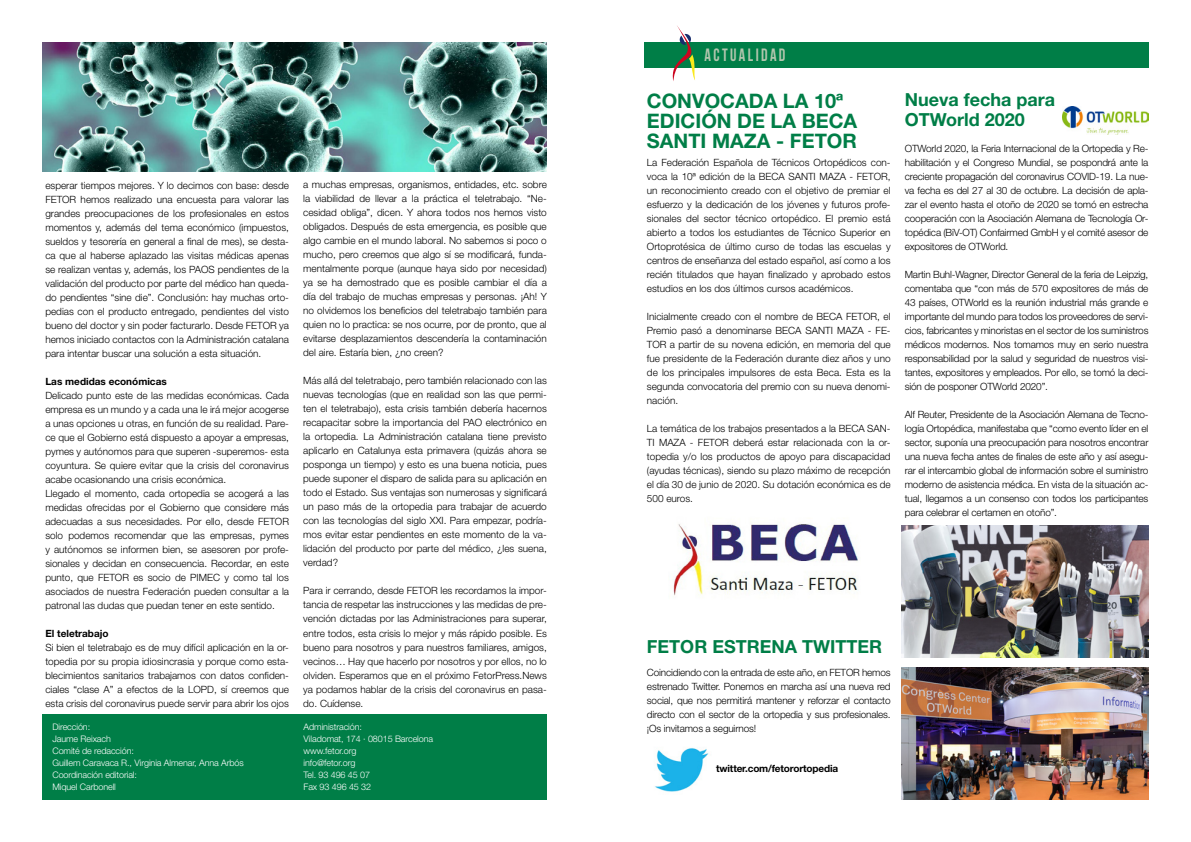
<style>
.page{position:relative;width:1191px;height:842px;background:#fff}
.page>*{position:absolute;margin:0;border:0;box-sizing:border-box;transform-origin:0 0}
.t1{font:700 20px/20px "Helvetica Neue LT Std";color:#007e47}
.t2{font:700 18px/20px "Helvetica Neue LT Std";color:#007e47}
.t3{font:700 17.8px "Bebas Neue";letter-spacing:.15em;color:#b2c6ae;scale:.9 1}
.t4{font:300 10px/14px "Helvetica Neue LT Std";color:#000;text-align:justify}
.t5{font:700 10px "Helvetica Neue LT Std";color:#000}
.t6{font:300 9px/12px "Helvetica Neue LT Std";letter-spacing:-.01em;color:#fff}
</style>
<div class="page">
<img style="left:655px;top:748px;width:54px;height:44px">
<div style="left:42px;top:714px;width:505px;height:85px;background:#007e47"></div>
<div style="left:644px;top:43px;width:504px;height:25px;background:#007e47"></div>
<svg style="left:671px;top:26px;width:24px;height:55px"></svg>
<img style="left:43px;top:43px;width:504px;height:128px">
<img style="left:673px;top:522px;width:185px;height:74px">
<img style="left:1062px;top:107px;width:86px;height:27px">
<img style="left:902px;top:525px;width:246px;height:132px">
<img style="left:902px;top:668px;width:246px;height:131px">
<p class="t4" style="left:45px;top:178px;width:245px">esperar tiempos mejores. Y lo decimos con base: desde FETOR hemos realizado una encuesta para valorar las grandes preocupaciones de los profesionales en estos momentos y, además del tema económico (impuestos, sueldos y tesorería en general a final de mes), se desta&shy;ca que al haberse aplazado las visitas médicas apenas se realizan ventas y, además, los PAOS pendientes de la validación del producto por parte del médico han queda&shy;do pendientes “sine die”. Conclusión: hay muchas orto&shy;pedias con el producto entregado, pendientes del visto bueno del doctor y sin poder facturarlo. Desde FETOR ya hemos iniciado contactos con la Administración catalana para intentar buscar una solución a esta situación.</p>
<p class="t5" style="left:45px;top:375px;width:123px">Las medidas económicas</p>
<p class="t4" style="left:45px;top:388px;width:245px;text-align:left">Delicado punto este de las medidas económicas. Cada empresa es un mundo y a cada una le irá mejor acogerse a unas opciones u otras, en función de su realidad. Pare&shy;ce que el Gobierno está dispuesto a apoyar a empresas, pymes y autónomos para que superen -superemos- esta coyuntura. Se quiere evitar que la crisis del coronavirus acabe ocasionando una crisis económica.<br>Llegado el momento, cada ortopedia se acogerá a las medidas ofrecidas por el Gobierno que considere más adecuadas a sus necesidades. Por ello, desde FETOR solo podemos recomendar que las empresas, pymes y autónomos se informen bien, se asesoren por profe&shy;sionales y decidan en consecuencia. Recordar, en este punto, que FETOR es socio de PIMEC y como tal los asociados de nuestra Federación pueden consultar a la patronal las dudas que puedan tener en este sentido.</p>
<p class="t5" style="left:45px;top:627px;width:65px">El teletrabajo</p>
<p class="t4" style="left:45px;top:640px;width:245px">Si bien el teletrabajo es de muy difícil aplicación en la or&shy;topedia por su propia idiosincrasia y porque como esta&shy;blecimientos sanitarios trabajamos con datos confiden&shy;ciales “clase A” a efectos de la LOPD, sí creemos que esta crisis del coronavirus puede servir para abrir los ojos</p>
<p class="t4" style="left:303px;top:178px;width:245px">a muchas empresas, organismos, entidades, etc. sobre la viabilidad de llevar a la práctica el teletrabajo. “Ne&shy;cesidad obliga”, dicen. Y ahora todos nos hemos visto obligados. Después de esta emergencia, es posible que algo cambie en el mundo laboral. No sabemos si poco o mucho, pero creemos que algo sí se modificará, funda&shy;mentalmente porque (aunque haya sido por necesidad) ya se ha demostrado que es posible cambiar el día a día del trabajo de muchas empresas y personas. ¡Ah! Y no olvidemos los beneficios del teletrabajo también para quien no lo practica: se nos ocurre, por de pronto, que al evitarse desplazamientos descendería la contaminación del aire. Estaría bien, ¿no creen?</p>
<p class="t4" style="left:303px;top:374px;width:245px">Más allá del teletrabajo, pero también relacionado con las nuevas tecnologías (que en realidad son las que permi&shy;ten el teletrabajo), esta crisis también debería hacernos recapacitar sobre la importancia del PAO electrónico en la ortopedia. La Administración catalana tiene previsto aplicarlo en Catalunya esta primavera (quizás ahora se posponga un tiempo) y esto es una buena noticia, pues puede suponer el disparo de salida para su aplicación en todo el Estado. Sus ventajas son numerosas y significará un paso más de la ortopedia para trabajar de acuerdo con las tecnologías del siglo XXI. Para empezar, podría&shy;mos evitar estar pendientes en este momento de la va&shy;lidación del producto por parte del médico, ¿les suena, verdad?</p>
<p class="t4" style="left:303px;top:584px;width:245px">Para ir cerrando, desde FETOR les recordamos la impor&shy;tancia de respetar las instrucciones y las medidas de pre&shy;vención dictadas por las Administraciones para superar, entre todos, esta crisis lo mejor y más rápido posible. Es bueno para nosotros y para nuestros familiares, amigos, vecinos… Hay que hacerlo por nosotros y por ellos, no lo olviden. Esperamos que en el próximo FetorPress.News ya podamos hablar de la crisis del coronavirus en pasa&shy;do. Cuídense.</p>
<p class="t6" style="left:52px;top:721px;width:193px">Dirección:<br>Jaume Reixach<br>Comité de redacción:<br>Guillem Caravaca R., Virginia Almenar, Anna Arbós<br>Coordinación editorial:<br>Miquel Carbonell</p>
<p class="t6" style="left:304px;top:720px;width:131px">Administración:<br>Viladomat, 174 · 08015 Barcelona www.fetor.org<br>info@fetor.org<br>Tel. 93 496 45 07<br>Fax 93 496 45 32</p>
<h3 class="t3" style="left:704px;top:45px;width:91px">ACTUALIDAD</h3>
<h1 class="t1" style="left:647px;top:90px;width:212px">CONVOCADA LA 10ª<br>EDICIÓN DE LA BECA<br>SANTI MAZA - FETOR</h1>
<h2 class="t2" style="left:904px;top:90px;width:152px">Nueva fecha para<br>OTWorld 2020</h2>
<p class="t4" style="left:904px;top:141px;width:245px">OTWorld 2020, la Feria Internacional de la Ortopedia y Re&shy;habilitación y el Congreso Mundial, se pospondrá ante la creciente propagación del coronavirus COVID-19. La nue&shy;va fecha es del 27 al 30 de octubre. La decisión de apla&shy;zar el evento hasta el otoño de 2020 se tomó en estrecha cooperación con la Asociación Alemana de Tecnología Or&shy;topédica (BiV-OT) Confairmed GmbH y el comité asesor de expositores de OTWorld.</p>
<p class="t4" style="left:904px;top:267px;width:245px">Martin Buhl-Wagner, Director General de la feria de Leipzig, comentaba que “con más de 570 expositores de más de 43 países, OTWorld es la reunión industrial más grande e importante del mundo para todos los proveedores de servi&shy;cios, fabricantes y minoristas en el sector de los suministros médicos modernos. Nos tomamos muy en serio nuestra responsabilidad por la salud y seguridad de nuestros visi&shy;tantes, expositores y empleados. Por ello, se tomó la deci&shy;sión de posponer OTWorld 2020”.</p>
<p class="t4" style="left:904px;top:407px;width:245px">Alf Reuter, Presidente de la Asociación Alemana de Tecno&shy;logía Ortopédica, manifestaba que “como evento líder en el sector, suponía una preocupación para nosotros encontrar una nueva fecha antes de finales de este año y así asegu&shy;rar el intercambio global de información sobre el suministro moderno de asistencia médica. En vista de la situación ac&shy;tual, llegamos a un consenso con todos los participantes para celebrar el certamen en otoño”.</p>
<p class="t4" style="left:647px;top:155px;width:245px">La Federación Española de Técnicos Ortopédicos con&shy;voca la 10ª edición de la BECA SANTI MAZA - FETOR, un reconocimiento creado con el objetivo de premiar el esfuerzo y la dedicación de los jóvenes y futuros profe&shy;sionales del sector técnico ortopédico. El premio está abierto a todos los estudiantes de Técnico Superior en Ortoprotésica de último curso de todas las escuelas y centros de enseñanza del estado español, así como a los recién titulados que hayan finalizado y aprobado estos estudios en los dos últimos cursos académicos.</p>
<p class="t4" style="left:647px;top:309px;width:245px">Inicialmente creado con el nombre de BECA FETOR, el Premio pasó a denominarse BECA SANTI MAZA - FE-TOR a partir de su novena edición, en memoria del que fue presidente de la Federación durante diez años y uno de los principales impulsores de esta Beca. Esta es la segunda convocatoria del premio con su nueva denomi&shy;nación.</p>
<p class="t4" style="left:647px;top:421px;width:245px">La temática de los trabajos presentados a la BECA SAN-TI MAZA - FETOR deberá estar relacionada con la or&shy;topedia y/o los productos de apoyo para discapacidad (ayudas técnicas), siendo su plazo máximo de recepción el día 30 de junio de 2020. Su dotación económica es de 500 euros.</p>
<h2 class="t2" style="left:647px;top:636px;width:236px">FETOR ESTRENA TWITTER</h2>
<p class="t4" style="left:647px;top:665px;width:245px">Coincidiendo con la entrada de este año, en FETOR hemos estrenado Twitter. Ponemos en marcha así una nueva red social, que nos permitirá mantener y reforzar el contacto directo con el sector de la ortopedia y sus profesionales. ¡Os invitamos a seguirnos!</p>
<p class="t5" style="left:716px;top:762px;width:123px">twitter.com/fetorortopedia</p>
</div>
